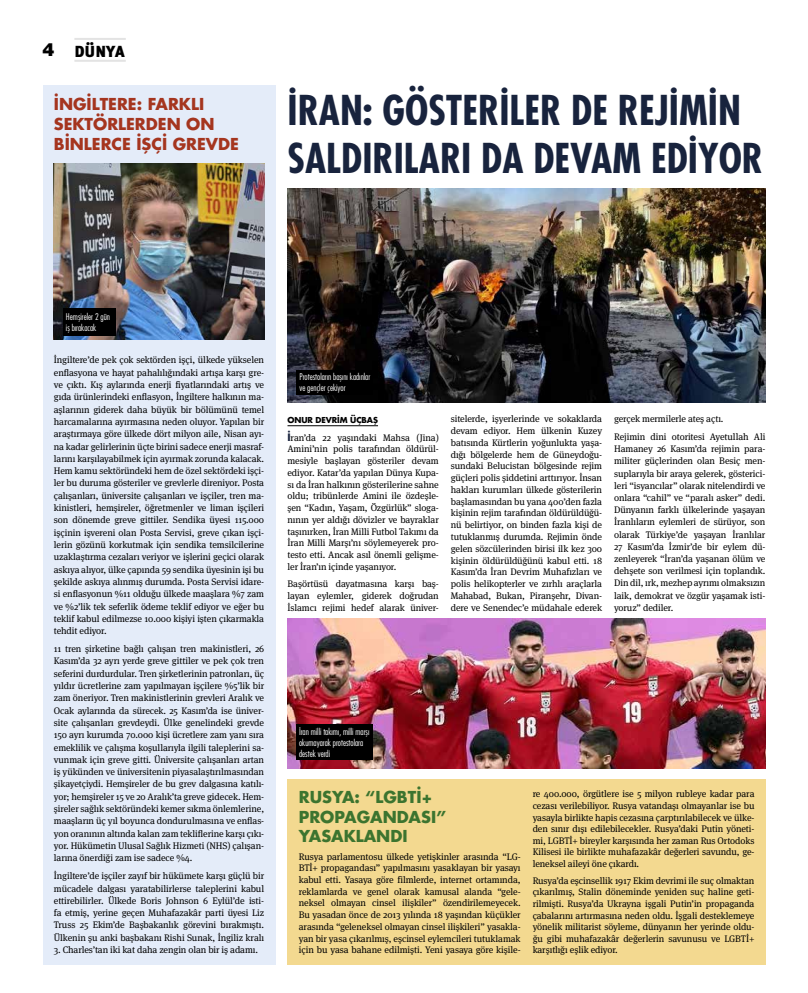
<style>
.page{position:relative;width:808px;height:993px;background:#fff}
.page>*{position:absolute;margin:0;border:0;box-sizing:border-box;transform-origin:0 0}
.t1{font:40px/48px "Futura Cond Bold Tr";color:#18233d}
.t2{font:16px/20px "Futura Bold Tr";color:#a5351f}
.t3{font:16px/19.4px "Futura Bold Tr";color:#3c742f}
.t4{font:16px "Meta Black Tr";color:#000}
.t5{font:9.5px/12.3px "Meta Serif Pro";letter-spacing:-.01em;color:#000;text-align:justify}
.t6{font:9px/10.8px "Futura Cond Light Tr";color:#fff}
.t7{font:8px "Futura Bold Tr";letter-spacing:-.01em;color:#000}
.s1{font-family:"Helvetica Black Tr";font-size:18px}
.s2{font-family:"Futura Bold Tr";font-size:10px;color:#18233d}
</style>
<div class="page">
<hr style="left:74px;top:38px;width:52px;height:2px;background:#e3e3e3">
<hr style="left:74px;top:60px;width:52px;height:2px;background:#e3e3e3">
<hr style="left:287px;top:425px;width:91px;height:1px;background:#000">
<div style="left:43px;top:85px;width:232px;height:879px;background:#e4ecf9"></div>
<div style="left:287px;top:778px;width:479px;height:186px;background:#f3d990"></div>
<img style="left:54px;top:164px;width:210px;height:175px">
<img style="left:287px;top:188px;width:478px;height:214px">
<img style="left:287px;top:618px;width:478px;height:149px">
<div style="left:63px;top:308px;width:52px;height:27px;background:#000"></div>
<div style="left:297px;top:370px;width:76px;height:24px;background:#000"></div>
<div style="left:296px;top:724px;width:77px;height:35px;background:#000"></div>
<h2 class="t4" style="left:43px;top:42px;width:84px"><span class="s1">4</span> DÜNYA</h2>
<h2 class="t2" style="left:54px;top:93px;width:186px">İNGİLTERE: FARKLI<br>SEKTÖRLERDEN ON<br>BİNLERCE İŞÇİ GREVDE</h2>
<h1 class="t1" style="left:287px;top:86px;width:477px">İRAN: GÖSTERİLER DE REJİMİN<br>SALDIRILARI DA DEVAM EDİYOR</h1>
<p class="t6" style="left:66px;top:311px;width:46px">Hemşireler 2 gün iş bırakacak</p>
<p class="t5" style="left:54px;top:353px;width:212px">İngiltere’de pek çok sektörden işçi, ülkede yükselen enflasyona ve hayat pahalılığındaki artışa karşı gre&shy;ve çıktı. Kış aylarında enerji fiyatlarındaki artış ve gıda ürünlerindeki enflasyon, İngiltere halkının ma&shy;aşlarının giderek daha büyük bir bölümünü temel harcamalarına ayırmasına neden oluyor. Yapılan bir araştırmaya göre ülkede dört milyon aile, Nisan ayı&shy;na kadar gelirlerinin üçte birini sadece enerji masraf&shy;larını karşılayabilmek için ayırmak zorunda kalacak.<br>Hem kamu sektöründeki hem de özel sektördeki işçi&shy;ler bu duruma gösteriler ve grevlerle direniyor. Posta çalışanları, üniversite çalışanları ve işçiler, tren ma&shy;kinistleri, hemşireler, öğretmenler ve liman işçileri son dönemde greve gittiler. Sendika üyesi 115.000 işçinin işvereni olan Posta Servisi, greve çıkan işçi&shy;lerin gözünü korkutmak için sendika temsilcilerine uzaklaştırma cezaları veriyor ve işlerini geçici olarak askıya alıyor, ülke çapında 59 sendika üyesinin işi bu şekilde askıya alınmış durumda. Posta Servisi idare&shy;si enflasyonun %11 olduğu ülkede maaşlara %7 zam ve %2’lik tek seferlik ödeme teklif ediyor ve eğer bu teklif kabul edilmezse 10.000 kişiyi işten çıkarmakla tehdit ediyor.</p>
<p class="t5" style="left:54px;top:642px;width:212px">11 tren şirketine bağlı çalışan tren makinistleri, 26<br>Kasım’da 32 ayrı yerde greve gittiler ve pek çok tren seferini durdurdular. Tren şirketlerinin patronları, üç yıldır ücretlerine zam yapılmayan işçilere %5’lik bir zam öneriyor. Tren makinistlerinin grevleri Aralık ve Ocak aylarında da sürecek. 25 Kasım’da ise üniver&shy;site çalışanları grevdeydi. Ülke genelindeki grevde 150 ayrı kurumda 70.000 kişi ücretlere zam yanı sıra emeklilik ve çalışma koşullarıyla ilgili taleplerini sa&shy;vunmak için greve gitti. Üniversite çalışanları artan iş yükünden ve üniversitenin piyasalaştırılmasından şikayetçiydi. Hemşireler de bu grev dalgasına katılı&shy;yor; hemşireler 15 ve 20 Aralık’ta greve gidecek. Hem&shy;şireler sağlık sektöründeki kemer sıkma önlemlerine, maaşların üç yıl boyunca dondurulmasına ve enflas&shy;yon oranının altında kalan zam tekliflerine karşı çıkı&shy;yor. Hükümetin Ulusal Sağlık Hizmeti (NHS) çalışan&shy;larına önerdiği zam ise sadece %4.</p>
<p class="t5" style="left:54px;top:869px;width:212px">İngiltere’de işçiler zayıf bir hükümete karşı güçlü bir mücadele dalgası yaratabilirlerse taleplerini kabul ettirebilirler. Ülkede Boris Johnson 6 Eylül’de isti&shy;fa etmiş, yerine geçen Muhafazakâr parti üyesi Liz Truss 25 Ekim’de Başbakanlık görevini bırakmıştı.<br>Ülkenin şu anki başbakanı Rishi Sunak, İngiliz kralı</p>
<p class="t5" style="left:54px;top:942px;width:206px">3. Charles’tan iki kat daha zengin olan bir iş adamı.</p>
<p class="t6" style="left:299px;top:371px;width:72px">Protestoların başını kadınlar ve gençler çekiyor</p>
<p class="t7" style="left:287px;top:414px;width:92px">ONUR DEVRİM ÜÇBAŞ</p>
<p class="t5" style="left:287px;top:431px;width:153px;line-height:11.7px"><span class="s2">İ</span>ran’da 22 yaşındaki Mahsa (Jina)<br>Amini’nin polis tarafından öldürül&shy;mesiyle başlayan gösteriler devam ediyor. Katar’da yapılan Dünya Kupa&shy;sı da İran halkının gösterilerine sahne oldu; tribünlerde Amini ile özdeşle&shy;şen “Kadın, Yaşam, Özgürlük” sloga&shy;nının yer aldığı dövizler ve bayraklar taşınırken, İran Milli Futbol Takımı da İran Milli Marşı’nı söylemeyerek pro&shy;testo etti. Ancak asıl önemli gelişme&shy;ler İran’ın içinde yaşanıyor.</p>
<p class="t5" style="left:287px;top:577px;width:153px;line-height:11.7px">Başörtüsü dayatmasına karşı baş&shy;layan eylemler, giderek doğrudan İslamcı rejimi hedef alarak üniver-</p>
<p class="t5" style="left:451px;top:412px;width:153px;line-height:11.8px">sitelerde, işyerlerinde ve sokaklarda devam ediyor. Hem ülkenin Kuzey batısında Kürtlerin yoğunlukta yaşa&shy;dığı bölgelerde hem de Güneydoğu&shy;sundaki Belucistan bölgesinde rejim güçleri polis şiddetini arttırıyor. İnsan hakları kurumları ülkede gösterilerin başlamasından bu yana 400’den fazla kişinin rejim tarafından öldürüldüğü&shy;nü belirtiyor, on binden fazla kişi de tutuklanmış durumda. Rejimin önde gelen sözcülerinden birisi ilk kez 300 kişinin öldürüldüğünü kabul etti. 18<br>Kasım’da İran Devrim Muhafızları ve polis helikopterler ve zırhlı araçlarla Mahabad, Bukan, Piranşehr, Divan&shy;dere ve Senendec’e müdahale ederek</p>
<p class="t5" style="left:614px;top:409px;width:153px;line-height:17.9px">gerçek mermilerle ateş açtı.<br>Rejimin dini otoritesi Ayetullah Ali</p>
<p class="t5" style="left:614px;top:442px;width:153px">Hamaney 26 Kasım’da rejimin para&shy;militer güçlerinden olan Besiç men&shy;suplarıyla bir araya gelerek, gösterici&shy;leri “isyancılar” olarak nitelendirdi ve onlara “cahil” ve “paralı asker” dedi.<br>Dünyanın farklı ülkelerinde yaşayan İranlıların eylemleri de sürüyor, son olarak Türkiye’de yaşayan İranlılar 27 Kasım’da İzmir’de bir eylem dü&shy;zenleyerek “İran’da yaşanan ölüm ve dehşete son verilmesi için toplandık.<br>Din dil, ırk, mezhep ayrımı olmaksızın laik, demokrat ve özgür yaşamak isti&shy;yoruz” dediler.</p>
<p class="t6" style="left:299px;top:726px;width:72px">İran milli takımı, milli marşı okumayarak protestolara destek verdi</p>
<h2 class="t3" style="left:299px;top:787px;width:149px">RUSYA: “LGBTİ+<br>PROPAGANDASI”<br>YASAKLANDI</h2>
<p class="t5" style="left:299px;top:849px;width:223px;line-height:11.7px">Rusya parlamentosu ülkede yetişkinler arasında “LG-BTİ+ propagandası” yapılmasını yasaklayan bir yasayı kabul etti. Yasaya göre filmlerde, internet ortamında, reklamlarda ve genel olarak kamusal alanda “gele&shy;neksel olmayan cinsel ilişkiler” özendirilemeyecek.<br>Bu yasadan önce de 2013 yılında 18 yaşından küçükler arasında “geleneksel olmayan cinsel ilişkileri” yasakla&shy;yan bir yasa çıkarılmış, eşcinsel eylemcileri tutuklamak için bu yasa bahane edilmişti. Yeni yasaya göre kişile-</p>
<p class="t5" style="left:533px;top:787px;width:223px;line-height:11.5px">re 400.000, örgütlere ise 5 milyon rubleye kadar para cezası verilebiliyor. Rusya vatandaşı olmayanlar ise bu yasayla birlikte hapis cezasına çarptırılabilecek ve ülke&shy;den sınır dışı edilebilecekler. Rusya’daki Putin yöneti&shy;mi, LGBTİ+ bireyler karşısında her zaman Rus Ortodoks Kilisesi ile birlikte muhafazakâr değerleri savundu, ge&shy;leneksel aileyi öne çıkardı.</p>
<p class="t5" style="left:533px;top:874px;width:223px;line-height:11.5px">Rusya’da eşcinsellik 1917 Ekim devrimi ile suç olmaktan çıkarılmış, Stalin döneminde yeniden suç haline geti&shy;rilmişti. Rusya’da Ukrayna işgali Putin’in propaganda çabalarını artırmasına neden oldu. İşgali desteklemeye yönelik militarist söyleme, dünyanın her yerinde oldu&shy;ğu gibi muhafazakâr değerlerin savunusu ve LGBTİ+ karşıtlığı eşlik ediyor.</p>
</div>
